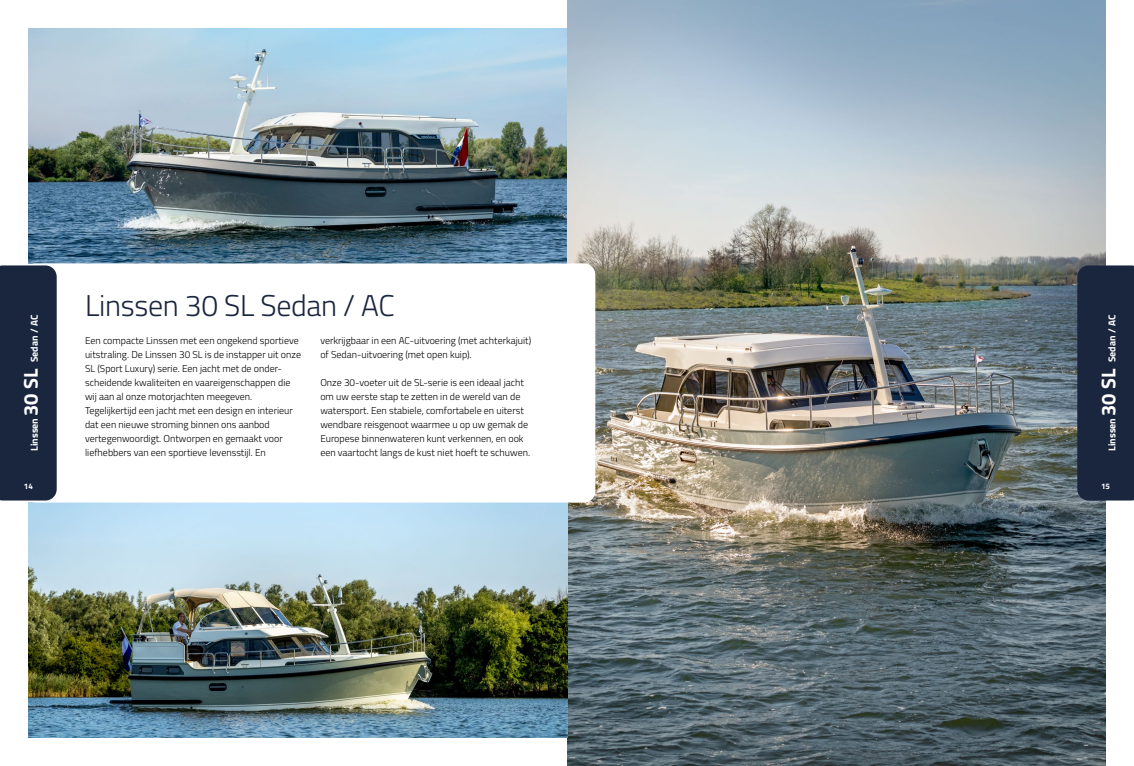
<style>
.page{position:relative;width:1134px;height:766px;background:#fff}
.page>*{position:absolute;margin:0;border:0;box-sizing:border-box;transform-origin:0 0}
.t1{font:300 30px "Titillium Web";letter-spacing:-.01em;color:#1a253e}
.t2{font:300 10px/14px "Titillium Web";color:#000}
.t3{font:700 10px "Titillium Web";color:#fff}
.t4{font:700 8px "Titillium Web";color:#fff}
.s1{font-size:20px}
</style>
<div class="page">
<img style="left:567px;top:0;width:539px;height:765px">
<img style="left:28px;top:28px;width:539px;height:235px">
<img style="left:28px;top:502px;width:539px;height:235px">
<div style="left:24px;top:263px;width:571px;height:239px;background:#fff;border-radius:11px"></div>
<div style="left:1077px;top:265px;width:57px;height:235px;background:#1a253e"></div>
<div style="left:0;top:265px;width:57px;height:235px;background:#1a253e"></div>
<p class="t3" style="left:27px;top:451px;width:137px;rotate:-90deg">Linssen <span class="s1">30 SL</span> Sedan / AC</p>
<h1 class="t1" style="left:85px;top:284px;width:311px">Linssen 30 SL Sedan / AC</h1>
<p class="t2" style="left:85px;top:333px;width:218px">Een compacte Linssen met een ongekend sportieve uitstraling. De Linssen 30 SL is de instapper uit onze SL (Sport Luxury) serie. Een jacht met de onder&shy;scheidende kwaliteiten en vaareigenschappen die wij aan al onze motorjachten meegeven.<br>Tegelijkertijd een jacht met een design en interieur dat een nieuwe stroming binnen ons aanbod vertegenwoordigt. Ontworpen en gemaakt voor liefhebbers van een sportieve levensstijl. En</p>
<p class="t2" style="left:320px;top:333px;width:212px">verkrijgbaar in een AC-uitvoering (met achterkajuit) of Sedan-uitvoering (met open kuip).</p>
<p class="t2" style="left:320px;top:375px;width:211px">Onze 30-voeter uit de SL-serie is een ideaal jacht om uw eerste stap te zetten in de wereld van de watersport. Een stabiele, comfortabele en uiterst wendbare reisgenoot waarmee u op uw gemak de Europese binnenwateren kunt verkennen, en ook een vaartocht langs de kust niet hoeft te schuwen.</p>
<p class="t3" style="left:1104px;top:451px;width:137px;rotate:-90deg">Linssen <span class="s1">30 SL</span> Sedan / AC</p>
<p class="t4" style="left:24px;top:480px;width:10px">14</p>
<p class="t4" style="left:1101px;top:480px;width:10px">15</p>
</div>
